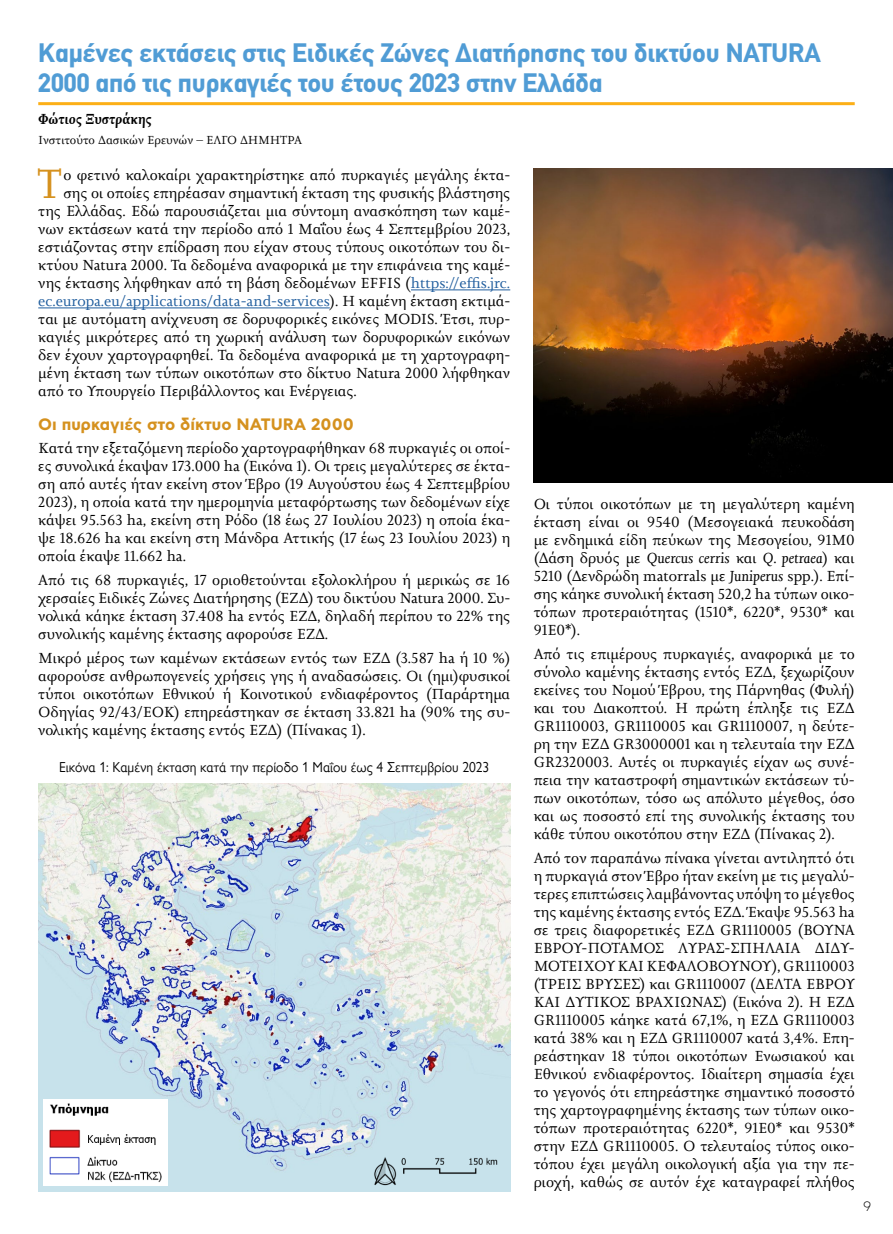
<style>
.page{position:relative;width:893px;height:1234px;background:#fff}
.page>*{position:absolute;margin:0;border:0;box-sizing:border-box;transform-origin:0 0}
.Body_text_01_first{font:42px "Joanna Nova";color:#d5911e}
.Title_02_full_w_Rule{font:700 26.25px/29.2px "CF Din";color:#509cd5}
.Title_sub_02{font:700 16.5px "CF Asty Std";color:#d5911e}
.Body_text_01_body{font:15px/18px "Joanna Nova";color:#000;text-align:justify}
.Body_text_01_first-2{font:15px "Joanna Nova";color:#000}
.Body_text_01_first-3{font:15px "Joanna Nova";color:#215e9e}
.Author_main{font:italic 500 15px "Joanna Nova";color:#000}
.LEZANDA_in_body{font:14.4px "Gill Sans Nova";color:#000;scale:.94 1}
.t1{font:300 13.5px "CF Asty Std";color:#000}
.Author_main-2{font:12px "Joanna Nova";color:#000}
.s1{color:#215e9e}
.s2{color:#000}
.s3{font-style:italic}
</style>
<div class="page">
<hr style="left:411px;top:289px;width:99px;height:1px;background:#215e9e">
<hr style="left:38px;top:307px;width:292px;height:1px;background:#215e9e">
<hr style="left:38px;top:102px;width:817px;height:3px;background:#fcaf17">
<img style="left:38px;top:783px;width:472px;height:408px">
<img style="left:374px;top:1153px;width:129px;height:34px">
<img style="left:43px;top:1099px;width:125px;height:86px">
<img style="left:534px;top:168px;width:359px;height:314px">
<p class="Title_02_full_w_Rule" style="left:38px;top:39px;width:784px">Καμένες εκτάσεις στις Ειδικές Ζώνες Διατήρησης του δικτύου NATURA<br>2000 από τις πυρκαγιές του έτους 2023 στην Ελλάδα</p>
<p class="Author_main" style="left:38px;top:109px;width:115px">Φώτιος Ξυστράκης</p>
<p class="Author_main-2" style="left:38px;top:132px;width:265px">Ινστιτούτο Δασικών Ερευνών – ΕΛΓΟ ΔΗΜΗΤΡΑ</p>
<p class="Body_text_01_first" style="left:37px;top:156px;width:26px">Τ</p>
<p class="Body_text_01_first-2" style="left:63px;top:165px;width:448px">ο φετινό καλοκαίρι χαρακτηρίστηκε από πυρκαγιές μεγάλης έκτα-</p>
<p class="Body_text_01_first-2" style="left:63px;top:183px;width:448px">σης οι οποίες επηρέασαν σημαντική έκταση της φυσικής βλάστησης</p>
<p class="Body_text_01_first-2" style="left:38px;top:201px;width:473px">της Ελλάδας. Εδώ παρουσιάζεται μια σύντομη ανασκόπηση των καμέ-</p>
<p class="Body_text_01_first-2" style="left:38px;top:219px;width:473px">νων εκτάσεων κατά την περίοδο από 1 Μαΐου έως 4 Σεπτεμβρίου 2023,</p>
<p class="Body_text_01_first-2" style="left:38px;top:237px;width:473px">εστιάζοντας στην επίδραση που είχαν στους τύπους οικοτόπων του δι-</p>
<p class="Body_text_01_first-2" style="left:38px;top:255px;width:473px">κτύου Natura 2000. Τα δεδομένα αναφορικά με την επιφάνεια της καμέ-</p>
<p class="Body_text_01_first-2" style="left:38px;top:273px;width:473px">νης έκτασης λήφθηκαν από τη βάση δεδομένων EFFIS (<span class="s1">https://effis.jrc.</span></p>
<p class="Body_text_01_first-3" style="left:38px;top:291px;width:473px">ec.europa.eu/applications/data-and-services<span class="s2">). Η καμένη έκταση εκτιμά-</span></p>
<p class="Body_text_01_first-2" style="left:38px;top:309px;width:473px">ται με αυτόματη ανίχνευση σε δορυφορικές εικόνες MODIS. Έτσι, πυρ-</p>
<p class="Body_text_01_first-2" style="left:38px;top:327px;width:473px">καγιές μικρότερες από τη χωρική ανάλυση των δορυφορικών εικόνων</p>
<p class="Body_text_01_first-2" style="left:38px;top:345px;width:473px">δεν έχουν χαρτογραφηθεί. Τα δεδομένα αναφορικά με τη χαρτογραφη-</p>
<p class="Body_text_01_first-2" style="left:38px;top:363px;width:473px">μένη έκταση των τύπων οικοτόπων στο δίκτυο Natura 2000 λήφθηκαν</p>
<p class="Body_text_01_first-2" style="left:38px;top:381px;width:320px">από το Υπουργείο Περιβάλλοντος και Ενέργειας.</p>
<p class="Title_sub_02" style="left:38px;top:415px;width:317px">Οι πυρκαγιές στο δίκτυο NATURA 2000</p>
<p class="Body_text_01_body" style="left:38px;top:438px;width:473px">Κατά την εξεταζόμενη περίοδο χαρτογραφήθηκαν 68 πυρκαγιές οι οποί&shy;ες συνολικά έκαψαν 173.000 ha (Εικόνα 1). Οι τρεις μεγαλύτερες σε έκτα&shy;ση από αυτές ήταν εκείνη στον Έβρο (19 Αυγούστου έως 4 Σεπτεμβρίου 2023), η οποία κατά την ημερομηνία μεταφόρτωσης των δεδομένων είχε κάψει 95.563 ha, εκείνη στη Ρόδο (18 έως 27 Ιουλίου 2023) η οποία έκα&shy;ψε 18.626 ha και εκείνη στη Μάνδρα Αττικής (17 έως 23 Ιουλίου 2023) η οποία έκαψε 11.662 ha.</p>
<p class="Body_text_01_body" style="left:38px;top:570px;width:473px">Από τις 68 πυρκαγιές, 17 οριοθετούνται εξολοκλήρου ή μερικώς σε 16 χερσαίες Ειδικές Ζώνες Διατήρησης (ΕΖΔ) του δικτύου Natura 2000. Συ&shy;νολικά κάηκε έκταση 37.408 ha εντός ΕΖΔ, δηλαδή περίπου το 22% της συνολικής καμένης έκτασης αφορούσε ΕΖΔ.</p>
<p class="Body_text_01_body" style="left:38px;top:648px;width:473px">Μικρό μέρος των καμένων εκτάσεων εντός των ΕΖΔ (3.587 ha ή 10 %) αφορούσε ανθρωπογενείς χρήσεις γης ή αναδασώσεις. Οι (ημι)φυσικοί τύποι οικοτόπων Εθνικού ή Κοινοτικού ενδιαφέροντος (Παράρτημα Οδηγίας 92/43/ΕΟΚ) επηρεάστηκαν σε έκταση 33.821 ha (90% της συ&shy;νολικής καμένης έκτασης εντός ΕΖΔ) (Πίνακας 1).</p>
<p class="LEZANDA_in_body" style="left:59px;top:757px;width:459px">Εικόνα 1: Καμένη έκταση κατά την περίοδο 1 Μαΐου έως 4 Σεπτεμβρίου 2023</p>
<p class="Body_text_01_body" style="left:534px;top:495px;width:323px">Οι τύποι οικοτόπων με τη μεγαλύτερη καμένη έκταση είναι οι 9540 (Μεσογειακά πευκοδάση με ενδημικά είδη πεύκων της Μεσογείου, 91M0 (Δάση δρυός με <span class="s3">Quercus cerris</span> και <span class="s3">Q. petraea</span>) και 5210 (Δενδρώδη matorrals με <span class="s3">Juniperus</span> spp.). Επί&shy;σης κάηκε συνολική έκταση 520,2 ha τύπων οικο&shy;τόπων προτεραιότητας (1510*, 6220*, 9530* και 91Ε0*).</p>
<p class="Body_text_01_body" style="left:534px;top:645px;width:323px">Από τις επιμέρους πυρκαγιές, αναφορικά με το σύνολο καμένης έκτασης εντός ΕΖΔ, ξεχωρίζουν εκείνες του Νομού Έβρου, της Πάρνηθας (Φυλή) και του Διακοπτού. Η πρώτη έπληξε τις ΕΖΔ GR1110003, GR1110005 και GR1110007, η δεύτε&shy;ρη την ΕΖΔ GR3000001 και η τελευταία την ΕΖΔ GR2320003. Αυτές οι πυρκαγιές είχαν ως συνέ&shy;πεια την καταστροφή σημαντικών εκτάσεων τύ&shy;πων οικοτόπων, τόσο ως απόλυτο μέγεθος, όσο και ως ποσοστό επί της συνολικής έκτασης του κάθε τύπου οικοτόπου στην ΕΖΔ (Πίνακας 2).</p>
<p class="Body_text_01_body" style="left:534px;top:848px;width:323px">Από τον παραπάνω πίνακα γίνεται αντιληπτό ότι η πυρκαγιά στον Έβρο ήταν εκείνη με τις μεγαλύ&shy;τερες επιπτώσεις λαμβάνοντας υπόψη το μέγεθος της καμένης έκτασης εντός ΕΖΔ. Έκαψε 95.563 ha σε τρεις διαφορετικές ΕΖΔ GR1110005 (ΒΟΥΝΑ ΕΒΡΟΥ-ΠΟΤΑΜΟΣ ΛΥΡΑΣ-ΣΠΗΛΑΙΑ ΔΙΔΥ-ΜΟΤΕΙΧΟΥ ΚΑΙ ΚΕΦΑΛΟΒΟΥΝΟΥ), GR1110003 (ΤΡΕΙΣ ΒΡΥΣΕΣ) και GR1110007 (ΔΕΛΤΑ ΕΒΡΟΥ ΚΑΙ ΔΥΤΙΚΟΣ ΒΡΑΧΙΩΝΑΣ) (Εικόνα 2). Η ΕΖΔ GR1110005 κάηκε κατά 67,1%, η ΕΖΔ GR1110003 κατά 38% και η ΕΖΔ GR1110007 κατά 3,4%. Επη&shy;ρεάστηκαν 18 τύποι οικοτόπων Ενωσιακού και Εθνικού ενδιαφέροντος. Ιδιαίτερη σημασία έχει το γεγονός ότι επηρεάστηκε σημαντικό ποσοστό της χαρτογραφημένης έκτασης των τύπων οικο&shy;τόπων προτεραιότητας 6220*, 91Ε0* και 9530* στην ΕΖΔ GR1110005. Ο τελευταίος τύπος οικο&shy;τόπου έχει μεγάλη οικολογική αξία για την πε&shy;ριοχή, καθώς σε αυτόν έχε καταγραφεί πλήθος</p>
<p class="t1" style="left:863px;top:1198px;width:10px">9</p>
</div>
